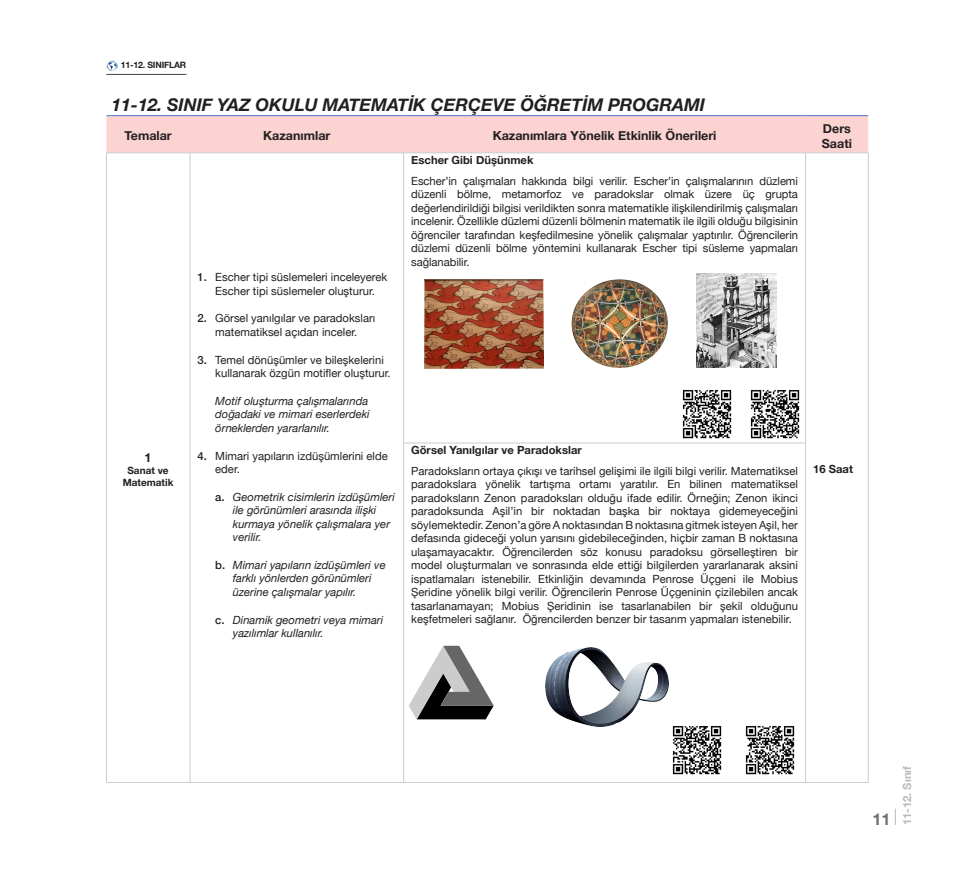
<style>
.page{position:relative;width:957px;height:886px;background:#fff}
.page>*{position:absolute;margin:0;border:0;box-sizing:border-box;transform-origin:0 0}
.t1{font:italic 700 17.5px "Helvetica Neue";color:#231f20}
.t2{font:700 16.25px "Helvetica Neue";color:#707070}
.t3{font:700 12.5px/15px "Helvetica Neue";color:#231f20}
.t4{font:11.25px/13.5px "Helvetica Neue";color:#231f20;text-align:center}
.t5{font:italic 11.25px/13.5px "Helvetica Neue";color:#231f20}
.t6{font:700 11.25px "Helvetica Neue";color:#231f20}
.t7{font:700 11.25px "Helvetica Neue";color:#bababa}
.t8{font:700 10px "Helvetica Neue";color:#231f20}
.t9{font:700 8.75px "Helvetica Neue";letter-spacing:-.02em;color:#231f20}
.s1{font-weight:500}
.s2{font-weight:500;font-style:normal}
</style>
<div class="page">
<svg style="left:895px;top:809px;width:1px;height:16px"></svg>
<svg style="left:106px;top:60px;width:12px;height:11px"></svg>
<hr style="left:106px;top:74px;width:80px;height:1px;background:#454545">
<div style="left:106px;top:116px;width:762px;height:37px;background:#fbd3d1"></div>
<hr style="left:868px;top:153px;width:1px;height:290px;background:#cbccce">
<hr style="left:868px;top:443px;width:1px;height:339px;background:#cbccce">
<hr style="left:106px;top:153px;width:84px;height:1px;background:#cbccce">
<hr style="left:106px;top:153px;width:1px;height:290px;background:#cbccce">
<hr style="left:190px;top:153px;width:214px;height:1px;background:#cbccce">
<hr style="left:106px;top:443px;width:1px;height:339px;background:#cbccce">
<hr style="left:106px;top:782px;width:84px;height:1px;background:#cbccce">
<hr style="left:190px;top:782px;width:214px;height:1px;background:#cbccce">
<hr style="left:404px;top:153px;width:401px;height:1px;background:#cbccce">
<hr style="left:805px;top:153px;width:63px;height:1px;background:#cbccce">
<hr style="left:805px;top:782px;width:63px;height:1px;background:#cbccce">
<hr style="left:404px;top:443px;width:401px;height:1px;background:#cbccce">
<hr style="left:404px;top:782px;width:401px;height:1px;background:#cbccce">
<hr style="left:189px;top:153px;width:1px;height:290px;background:#cbccce">
<hr style="left:189px;top:443px;width:1px;height:339px;background:#cbccce">
<hr style="left:403px;top:153px;width:1px;height:290px;background:#cbccce">
<hr style="left:805px;top:153px;width:1px;height:290px;background:#cbccce">
<hr style="left:403px;top:443px;width:1px;height:339px;background:#cbccce">
<hr style="left:805px;top:443px;width:1px;height:339px;background:#cbccce">
<hr style="left:106px;top:115px;width:84px;height:1px;background:#5277c9">
<hr style="left:190px;top:115px;width:214px;height:1px;background:#5277c9">
<hr style="left:404px;top:115px;width:401px;height:1px;background:#5277c9">
<hr style="left:805px;top:115px;width:63px;height:1px;background:#5277c9">
<img style="left:425px;top:280px;width:118px;height:88px">
<img style="left:696px;top:274px;width:80px;height:94px">
<img style="left:571px;top:279px;width:97px;height:89px">
<svg style="left:409px;top:646px;width:85px;height:73px"></svg>
<img style="left:546px;top:647px;width:122px;height:79px">
<img style="left:750px;top:390px;width:50px;height:49px">
<img style="left:682px;top:390px;width:50px;height:49px">
<img style="left:745px;top:726px;width:50px;height:49px">
<img style="left:672px;top:726px;width:50px;height:49px">
<p class="t9" style="left:121px;top:58px;width:67px">11-12. SINIFLAR</p>
<p class="t1" style="left:111px;top:91px;width:595px">11-12. SINIF YAZ OKULU MATEMATİK ÇERÇEVE ÖĞRETİM PROGRAMI</p>
<p class="t3" style="left:125px;top:129px;width:49px">Temalar</p>
<p class="t3" style="left:263px;top:129px;width:69px">Kazanımlar</p>
<p class="t3" style="left:493px;top:129px;width:225px">Kazanımlara Yönelik Etkinlik Önerileri</p>
<p class="t3" style="left:822px;top:121px;width:32px">Ders<br>Saati</p>
<p class="t3" style="left:145px;top:450px;width:8px">1</p>
<p class="t8" style="left:127px;top:462px;width:43px">Sanat ve</p>
<p class="t8" style="left:123px;top:474px;width:52px">Matematik</p>
<p class="t4" style="left:197px;top:271px;width:191px"><span class="s1">1.</span> Escher tipi süslemeleri inceleyerek<br>Escher tipi süslemeler oluşturur.</p>
<p class="t4" style="left:197px;top:312px;width:179px"><span class="s1">2.</span> Görsel yanılgılar ve paradoksları matematiksel açıdan inceler.</p>
<p class="t4" style="left:215px;top:353px;width:177px;text-align:left;text-indent:-18px"><span class="s1">3.</span> Temel dönüşümler ve bileşkelerini kullanarak özgün motifler oluşturur.</p>
<p class="t5" style="left:215px;top:395px;width:156px">Motif oluşturma çalışmalarında doğadaki ve mimari eserlerdeki örneklerden yararlanılır.</p>
<p class="t4" style="left:215px;top:449px;width:174px;text-align:left;text-indent:-18px"><span class="s1">4.</span> Mimari yapıların izdüşümlerini elde eder.</p>
<p class="t5" style="left:233px;top:491px;width:163px;text-indent:-18px"><span class="s2">a.</span> Geometrik cisimlerin izdüşümleri ile görünümleri arasında ilişki kurmaya yönelik çalışmalara yer verilir.</p>
<p class="t5" style="left:233px;top:559px;width:154px;text-indent:-18px"><span class="s2">b.</span> Mimari yapıların izdüşümleri ve farklı yönlerden görünümleri üzerine çalışmalar yapılır.</p>
<p class="t5" style="left:233px;top:613px;width:152px;text-indent:-18px"><span class="s2">c.</span> Dinamik geometri veya mimari yazılımlar kullanılır.</p>
<p class="t6" style="left:411px;top:151px;width:124px">Escher Gibi Düşünmek</p>
<p class="t4" style="left:411px;top:174px;width:388px;text-align:justify">Escher’in çalışmaları hakkında bilgi verilir. Escher’in çalışmalarının düzlemi düzenli bölme, metamorfoz ve paradokslar olmak üzere üç grupta değerlendirildiği bilgisi verildikten sonra matematikle ilişkilendirilmiş çalışmaları incelenir. Özellikle düzlemi düzenli bölmenin matematik ile ilgili olduğu bilgisinin öğrenciler tarafından keşfedilmesine yönelik çalışmalar yaptırılır. Öğrencilerin düzlemi düzenli bölme yöntemini kullanarak Escher tipi süsleme yapmaları sağlanabilir.</p>
<p class="t6" style="left:411px;top:441px;width:172px">Görsel Yanılgılar ve Paradokslar</p>
<p class="t4" style="left:411px;top:465px;width:388px;text-align:justify">Paradoksların ortaya çıkışı ve tarihsel gelişimi ile ilgili bilgi verilir. Matematiksel paradokslara yönelik tartışma ortamı yaratılır. En bilinen matematiksel paradoksların Zenon paradoksları olduğu ifade edilir. Örneğin; Zenon ikinci paradoksunda Aşil’in bir noktadan başka bir noktaya gidemeyeceğini söylemektedir. Zenon’a göre A noktasından B noktasına gitmek isteyen Aşil, her defasında gideceği yolun yarısını gidebileceğinden, hiçbir zaman B noktasına ulaşamayacaktır. Öğrencilerden söz konusu paradoksu görselleştiren bir model oluşturmaları ve sonrasında elde ettiği bilgilerden yararlanarak aksini ispatlamaları istenebilir. Etkinliğin devamında Penrose Üçgeni ile Mobius Şeridine yönelik bilgi verilir. Öğrencilerin Penrose Üçgeninin çizilebilen ancak tasarlanamayan; Mobius Şeridinin ise tasarlanabilen bir şekil olduğunu keşfetmeleri sağlanır. Öğrencilerden benzer bir tasarım yapmaları istenebilir.</p>
<p class="t6" style="left:813px;top:460px;width:41px">16 Saat</p>
<h2 class="t2" style="left:872px;top:806px;width:20px">11</h2>
<p class="t7" style="left:898px;top:825px;width:61px;rotate:-90deg">11-12. Sınıf</p>
</div>
